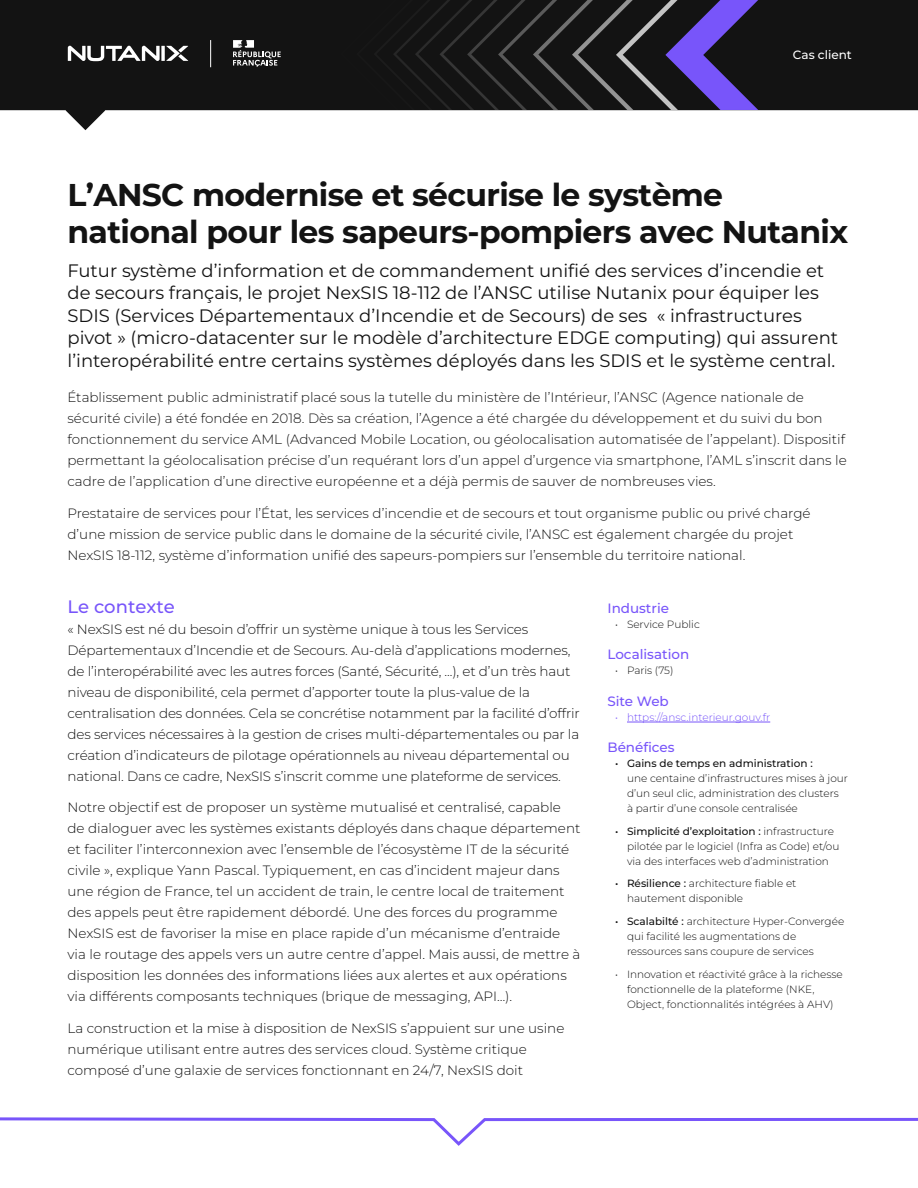
<style>
.page{position:relative;width:918px;height:1188px;background:#fff}
.page>*{position:absolute;margin:0;border:0;box-sizing:border-box;transform-origin:0 0}
.t1{font:700 31.5px/37.5px "Montserrat";letter-spacing:-.02em;color:#131313}
.t2{font:18px/22.5px "Montserrat";color:#131313}
.t3{font:500 18px "Montserrat";color:#7855fa}
.t4{font:300 13.5px/21px "Montserrat";color:#131313}
.t5{font:500 13.5px "Montserrat";color:#7855fa}
.t6{font:500 12px "Montserrat";color:#fff}
.t7{font:300 10.5px/15px "Montserrat";color:#131313}
.t8{font:300 10.5px "Montserrat";color:#7855fa}
.t9{font:500 10.5px "Montserrat";color:#131313}
.s1{font-weight:500}
</style>
<div class="page">
<svg style="left:0;top:0;width:918px;height:130px;fill:#131313"></svg>
<svg style="left:0;top:1117px;width:918px;height:29px"></svg>
<svg style="left:341px;top:0;width:431px;height:110px;background:#23202e"></svg>
<svg style="left:68px;top:46px;width:120px;height:15px"></svg>
<svg style="left:210px;top:40px;width:1px;height:27px"></svg>
<svg style="left:233px;top:40px;width:48px;height:27px"></svg>
<hr style="left:627px;top:722px;width:143px;height:1px;background:#7855fa">
<p class="t6" style="left:793px;top:46px;width:60px">Cas client</p>
<h1 class="t1" style="left:68px;top:174px;width:782px">L’ANSC modernise et sécurise le système national pour les sapeurs-pompiers avec Nutanix</h1>
<p class="t2" style="left:68px;top:259px;width:772px">Futur système d’information et de commandement unifié des services d’incendie et de secours français, le projet NexSIS 18-112 de l’ANSC utilise Nutanix pour équiper les SDIS (Services Départementaux d’Incendie et de Secours) de ses « infrastructures pivot » (micro-datacenter sur le modèle d’architecture EDGE computing) qui assurent l’interopérabilité entre certains systèmes déployés dans les SDIS et le système central.</p>
<p class="t4" style="left:68px;top:387px;width:781px">Établissement public administratif placé sous la tutelle du ministère de l’Intérieur, l’ANSC (Agence nationale de sécurité civile) a été fondée en 2018. Dès sa création, l’Agence a été chargée du développement et du suivi du bon fonctionnement du service AML (Advanced Mobile Location, ou géolocalisation automatisée de l’appelant). Dispositif permettant la géolocalisation précise d’un requérant lors d’un appel d’urgence via smartphone, l’AML s’inscrit dans le cadre de l’application d’une directive européenne et a déjà permis de sauver de nombreuses vies.</p>
<p class="t4" style="left:68px;top:502px;width:745px">Prestataire de services pour l’État, les services d’incendie et de secours et tout organisme public ou privé chargé d’une mission de service public dans le domaine de la sécurité civile, l’ANSC est également chargée du projet<br>NexSIS 18-112, système d’information unifié des sapeurs-pompiers sur l’ensemble du territoire national.</p>
<h2 class="t3" style="left:68px;top:594px;width:109px">Le contexte</h2>
<p class="t4" style="left:68px;top:618px;width:514px">« NexSIS est né du besoin d’offrir un système unique à tous les Services Départementaux d’Incendie et de Secours. Au-delà d’applications modernes, de l’interopérabilité avec les autres forces (Santé, Sécurité, ...), et d’un très haut niveau de disponibilité, cela permet d’apporter toute la plus-value de la centralisation des données. Cela se concrétise notamment par la facilité d’offrir des services nécessaires à la gestion de crises multi-départementales ou par la création d’indicateurs de pilotage opérationnels au niveau départemental ou national. Dans ce cadre, NexSIS s’inscrit comme une plateforme de services.</p>
<p class="t4" style="left:68px;top:797px;width:514px">Notre objectif est de proposer un système mutualisé et centralisé, capable de dialoguer avec les systèmes existants déployés dans chaque département et faciliter l’interconnexion avec l’ensemble de l’écosystème IT de la sécurité civile », explique Yann Pascal. Typiquement, en cas d’incident majeur dans une région de France, tel un accident de train, le centre local de traitement des appels peut être rapidement débordé. Une des forces du programme NexSIS est de favoriser la mise en place rapide d’un mécanisme d’entraide via le routage des appels vers un autre centre d’appel. Mais aussi, de mettre à disposition les données des informations liées aux alertes et aux opérations via différents composants techniques (brique de messaging, API…).</p>
<p class="t4" style="left:68px;top:1017px;width:498px">La construction et la mise à disposition de NexSIS s’appuient sur une usine numérique utilisant entre autres des services cloud. Système critique composé d’une galaxie de services fonctionnant en 24/7, NexSIS doit</p>
<p class="t5" style="left:608px;top:599px;width:63px">Industrie</p>
<p class="t7" style="left:615px;top:616px;width:86px">• Service Public</p>
<p class="t5" style="left:608px;top:645px;width:83px">Localisation</p>
<p class="t7" style="left:615px;top:663px;width:60px">• Paris (75)</p>
<p class="t5" style="left:608px;top:692px;width:63px">Site Web</p>
<p class="t8" style="left:615px;top:710px;width:157px">• https://ansc.interieur.gouv.fr</p>
<p class="t5" style="left:608px;top:738px;width:69px">Bénéfices</p>
<p class="t9" style="left:615px;top:756px;width:199px">• Gains de temps en administration :</p>
<p class="t7" style="left:627px;top:771px;width:223px">une centaine d’infrastructures mises à jour d’un seul clic, administration des clusters<br>à partir d’une console centralisée</p>
<p class="t7" style="left:627px;top:823px;width:214px;text-indent:-12px"><span class="s1">• Simplicité d’exploitation :</span> infrastructure pilotée par le logiciel (Infra as Code) et/ou via des interfaces web d’administration</p>
<p class="t7" style="left:627px;top:876px;width:171px;text-indent:-12px"><span class="s1">• Résilience :</span> architecture fiable et hautement disponible</p>
<p class="t7" style="left:627px;top:913px;width:219px;text-indent:-12px"><span class="s1">• Scalabilté :</span> architecture Hyper-Convergée qui facilité les augmentations de ressources sans coupure de services</p>
<p class="t7" style="left:627px;top:966px;width:217px;text-indent:-12px">• Innovation et réactivité grâce à la richesse fonctionnelle de la plateforme (NKE,<br>Object, fonctionnalités intégrées à AHV)</p>
</div>
